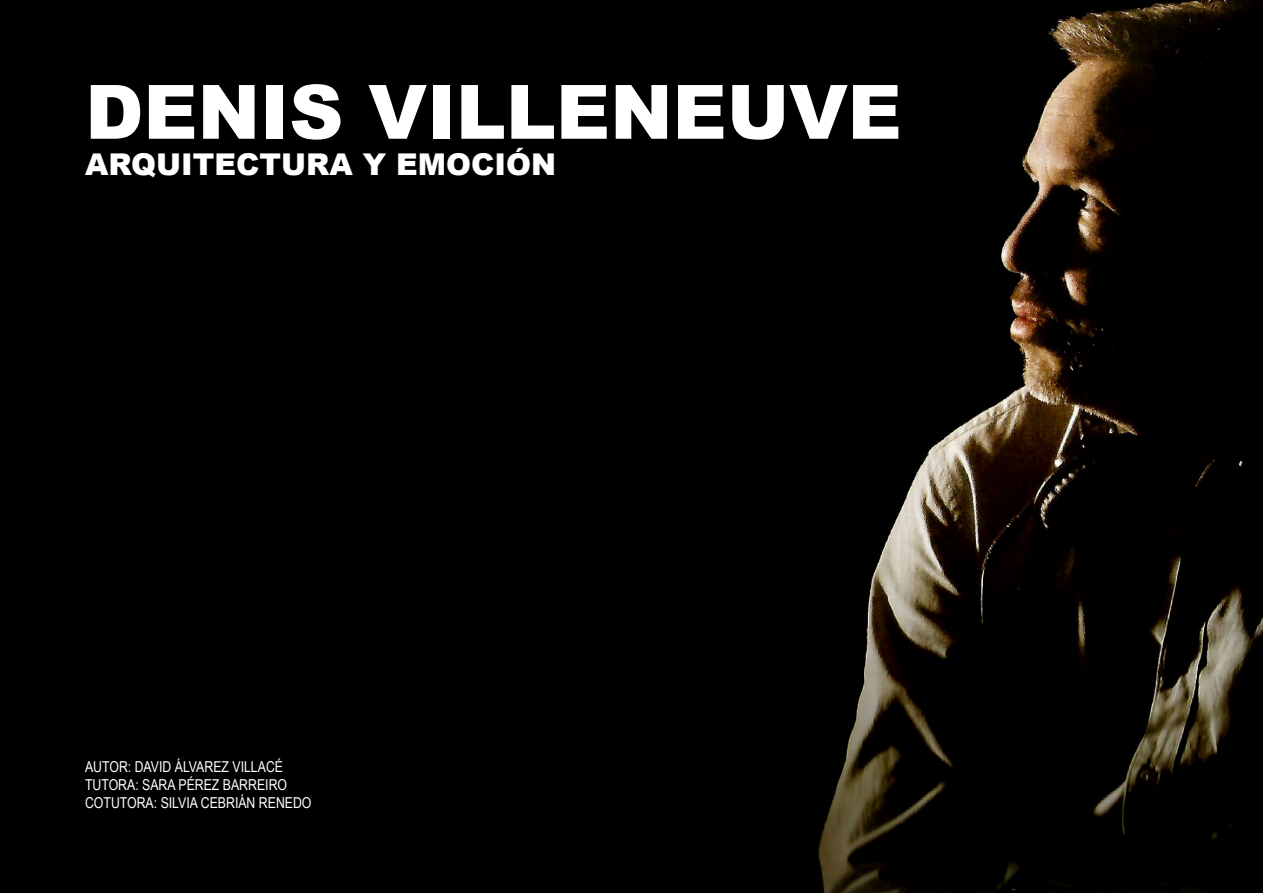
<style>
.page{position:relative;width:1263px;height:893px;background:#000}
.page>*{position:absolute;margin:0;border:0;box-sizing:border-box;transform-origin:0 0}
.t1{font:900 75px "Arial";color:#fff}
.t2{font:900 30px "Arial";color:#fff}
.t3{font:15px "Arial Narrow";color:#fff}
</style>
<div class="page">
<p class="t1" style="left:85px;top:58px;width:818px">DENIS VILLENEUVE</p>
<p class="t2" style="left:85px;top:142px;width:472px">ARQUITECTURA Y EMOCIÓN</p>
<p class="t3" style="left:85px;top:756px;width:200px">AUTOR: DAVID ÁLVAREZ VILLACÉ</p>
<p class="t3" style="left:85px;top:774px;width:204px">TUTORA: SARA PÉREZ BARREIRO</p>
<p class="t3" style="left:85px;top:792px;width:228px">COTUTORA: SILVIA CEBRIÁN RENEDO</p>
</div>
